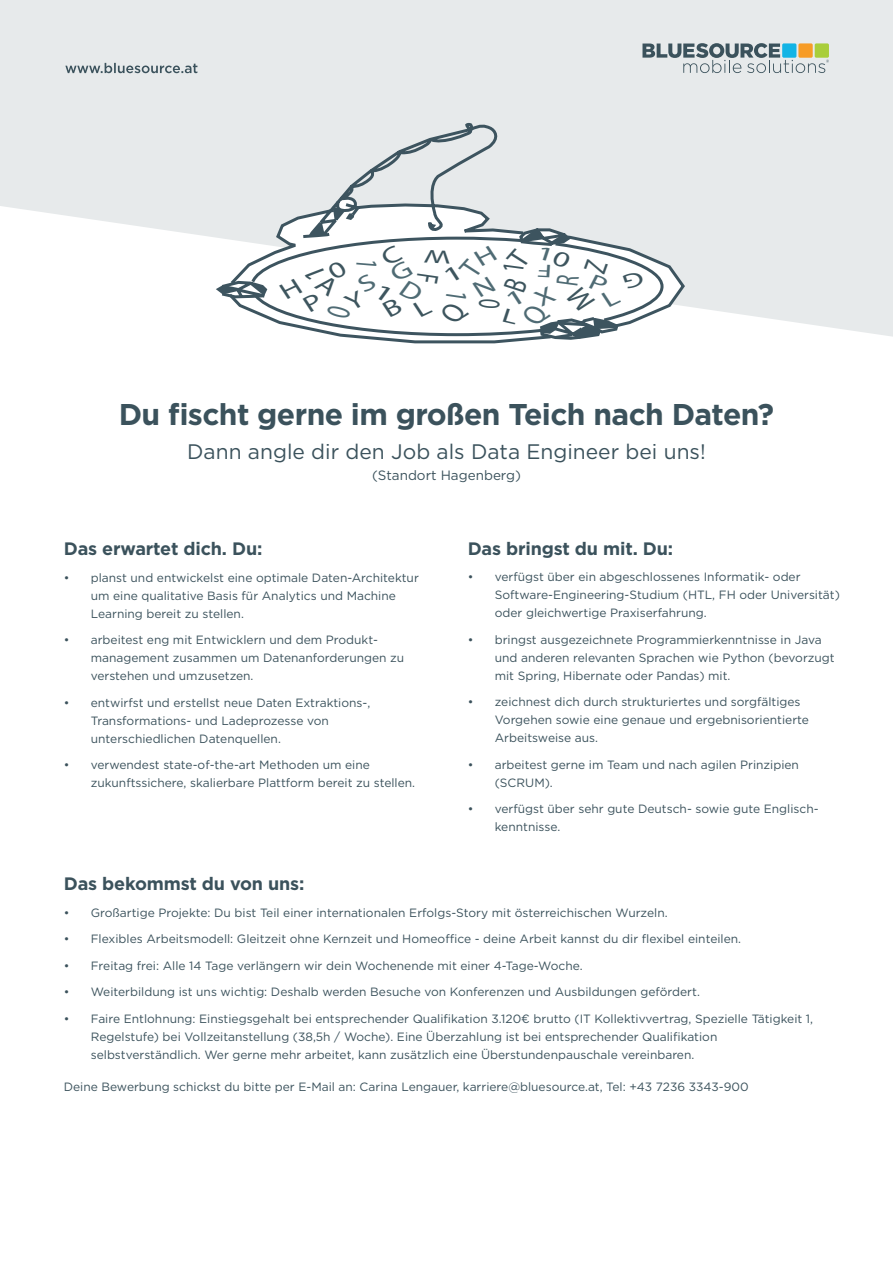
<style>
.page{position:relative;width:893px;height:1263px;background:#fff}
.page>*{position:absolute;margin:0;border:0;box-sizing:border-box;transform-origin:0 0}
.t1{font:700 30px "Gotham";letter-spacing:-.02em;color:#3b525c}
.t2{font:21px "Gotham";color:#3b525c}
.t3{font:700 18px "Gotham";letter-spacing:-.01em;color:#3b525c}
.t4{font:13.5px "Gotham";color:#3b525c}
.t5{font:12px/18px "Gotham";color:#3b525c}
</style>
<div class="page">
<svg style="left:0;top:0;width:893px;height:337px;background:#eaeded"></svg>
<svg style="left:65px;top:63px;width:132px;height:10px"></svg>
<svg style="left:642px;top:43px;width:187px;height:30px;background:#afbbb6"></svg>
<svg style="left:226px;top:121px;width:461px;height:223px;background:#e0e4e5"></svg>
<svg style="left:644px;top:227px;width:21px;height:111px"></svg>
<svg style="left:213px;top:207px;width:431px;height:134px"></svg>
<h1 class="t1" style="left:119px;top:395px;width:657px">Du fischt gerne im großen Teich nach Daten?</h1>
<h2 class="t2" style="left:187px;top:438px;width:520px">Dann angle dir den Job als Data Engineer bei uns!</h2>
<p class="t4" style="left:372px;top:466px;width:150px">(Standort Hagenberg)</p>
<h3 class="t3" style="left:64px;top:537px;width:200px">Das erwartet dich. Du:</h3>
<p class="t5" style="left:91px;top:568px;width:330px;text-indent:-27px">• planst und entwickelst eine optimale Daten-Architektur um eine qualitative Basis für Analytics und Machine<br>Learning bereit zu stellen.</p>
<p class="t5" style="left:91px;top:631px;width:315px;text-indent:-27px">• arbeitest eng mit Entwicklern und dem Produkt&shy;management zusammen um Datenanforderungen zu verstehen und umzusetzen.</p>
<p class="t5" style="left:91px;top:693px;width:281px;text-indent:-27px">• entwirfst und erstellst neue Daten Extraktions-,<br>Transformations- und Ladeprozesse von unterschiedlichen Datenquellen.</p>
<p class="t5" style="left:91px;top:756px;width:326px;text-indent:-27px">• verwendest state-of-the-art Methoden um eine zukunftssichere, skalierbare Plattform bereit zu stellen.</p>
<h3 class="t3" style="left:468px;top:536px;width:207px">Das bringst du mit. Du:</h3>
<p class="t5" style="left:495px;top:568px;width:347px;text-indent:-27px">• verfügst über ein abgeschlossenes Informatik- oder<br>Software-Engineering-Studium (HTL, FH oder Universität) oder gleichwertige Praxiserfahrung.</p>
<p class="t5" style="left:495px;top:630px;width:341px;text-indent:-27px">• bringst ausgezeichnete Programmierkenntnisse in Java und anderen relevanten Sprachen wie Python (bevorzugt mit Spring, Hibernate oder Pandas) mit.</p>
<p class="t5" style="left:495px;top:693px;width:316px;text-indent:-27px">• zeichnest dich durch strukturiertes und sorgfältiges<br>Vorgehen sowie eine genaue und ergebnisorientierte<br>Arbeitsweise aus.</p>
<p class="t5" style="left:495px;top:755px;width:306px;text-indent:-27px">• arbeitest gerne im Team und nach agilen Prinzipien (SCRUM).</p>
<p class="t5" style="left:495px;top:800px;width:325px;text-indent:-27px">• verfügst über sehr gute Deutsch- sowie gute Englisch&shy;kenntnisse.</p>
<h3 class="t3" style="left:64px;top:872px;width:242px">Das bekommst du von uns:</h3>
<p class="t5" style="left:64px;top:903px;width:605px">• Großartige Projekte: Du bist Teil einer internationalen Erfolgs-Story mit österreichischen Wurzeln.</p>
<p class="t5" style="left:64px;top:929px;width:679px">• Flexibles Arbeitsmodell: Gleitzeit ohne Kernzeit und Homeoffice - deine Arbeit kannst du dir flexibel einteilen.</p>
<p class="t5" style="left:64px;top:956px;width:520px">• Freitag frei: Alle 14 Tage verlängern wir dein Wochenende mit einer 4-Tage-Woche.</p>
<p class="t5" style="left:64px;top:982px;width:638px">• Weiterbildung ist uns wichtig: Deshalb werden Besuche von Konferenzen und Ausbildungen gefördert.</p>
<p class="t5" style="left:91px;top:1009px;width:724px;text-indent:-27px">• Faire Entlohnung: Einstiegsgehalt bei entsprechender Qualifikation 3.120€ brutto (IT Kollektivvertrag, Spezielle Tätigkeit 1,<br>Regelstufe) bei Vollzeitanstellung (38,5h / Woche). Eine Überzahlung ist bei entsprechender Qualifikation selbstverständlich. Wer gerne mehr arbeitet, kann zusätzlich eine Überstundenpauschale vereinbaren.</p>
<p class="t5" style="left:64px;top:1077px;width:686px">Deine Bewerbung schickst du bitte per E-Mail an: Carina Lengauer, karriere@bluesource.at, Tel: +43 7236 3343-900</p>
</div>
